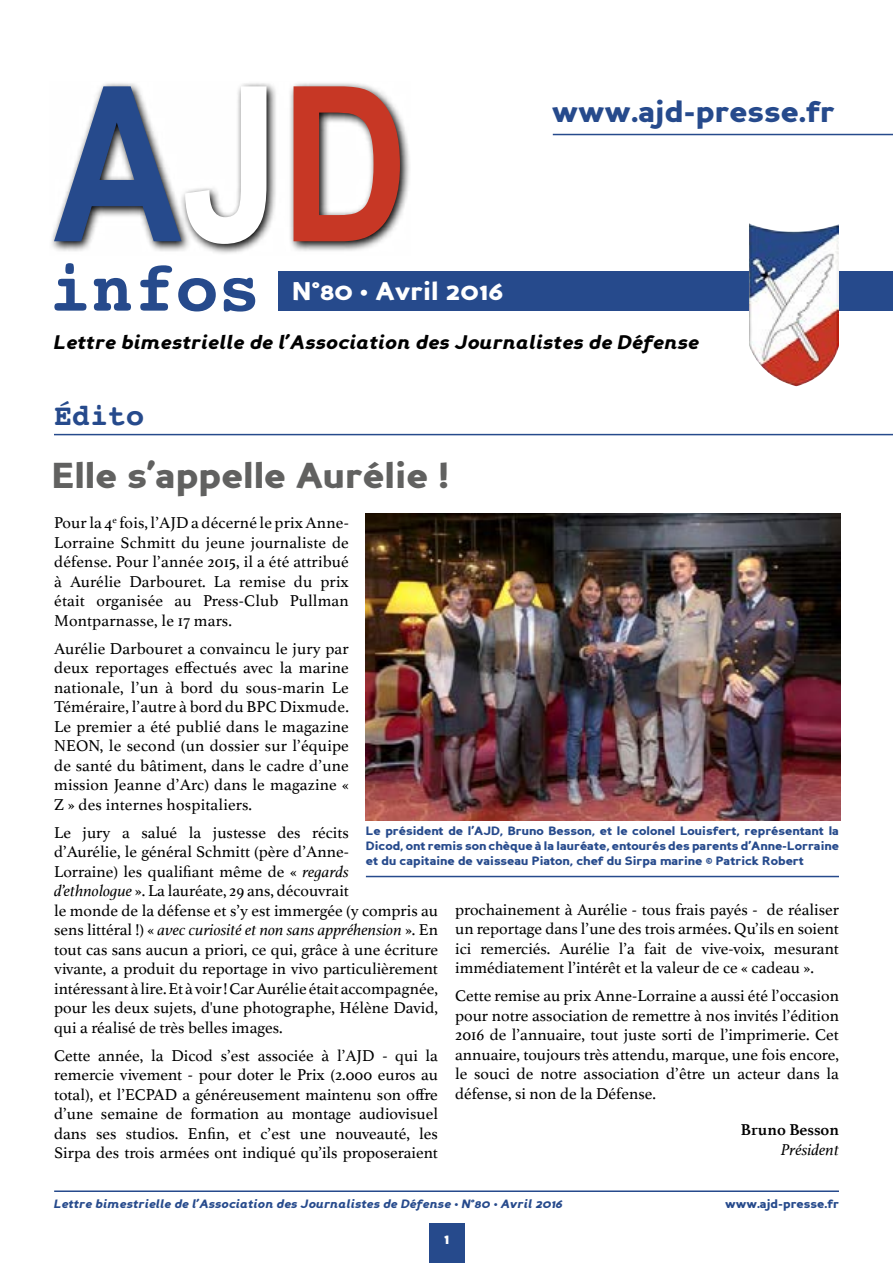
<style>
.page{position:relative;width:893px;height:1263px;background:#fff}
.page>*{position:absolute;margin:0;border:0;box-sizing:border-box;transform-origin:0 0}
.t1{font:700 70.65px "Courier";color:#264a8c}
.t2{font:900 36px "Perspective Sans";color:#616160}
.t3{font:700 30px "Courier";color:#264a8c}
.t4{font:900 29.85px "Perspective Sans";color:#264a8c}
.t5{font:900 25.5px "Perspective Sans";color:#fff}
.t6{font:italic 900 19.5px "Perspective Sans";color:#000}
.t7{font:16.5px/19.5px "Athelas";color:#000;text-align:justify}
.t8{font:700 16.5px "Athelas";color:#000}
.t9{font:italic 16.5px "Athelas";color:#000}
.t10{font:900 15px "Perspective Sans";color:#fff}
.t11{font:900 12px/15px "Perspective Sans";color:#264a8c;text-align:justify}
.t12{font:italic 900 12px "Perspective Sans";color:#264a8c}
.s1{font-style:italic}
</style>
<div class="page">
<div style="left:278px;top:271px;width:615px;height:40px;background:#264a8c"></div>
<img style="left:749px;top:223px;width:90px;height:163px">
<hr style="left:553px;top:134px;width:340px;height:1px;background:#264a8c">
<svg style="left:51px;top:83px;width:359px;height:171px"></svg>
<svg style="left:294px;top:86px;width:106px;height:155px"></svg>
<svg style="left:54px;top:86px;width:212px;height:158px"></svg>
<hr style="left:54px;top:1190px;width:785px;height:2px;background:#264a8c">
<div style="left:429px;top:1223px;width:35px;height:40px;background:#264a8c"></div>
<hr style="left:54px;top:434px;width:839px;height:1px;background:#264a8c">
<hr style="left:366px;top:876px;width:473px;height:1px;background:#264a8c">
<img style="left:366px;top:513px;width:474px;height:307px">
<h3 class="t4" style="left:552px;top:93px;width:285px">www.ajd-presse.fr</h3>
<h1 class="t1" style="left:49px;top:232px;width:213px">infos</h1>
<h3 class="t5" style="left:292px;top:276px;width:212px">N°80 • Avril 2016</h3>
<p class="t6" style="left:54px;top:330px;width:647px">Lettre bimestrielle de l’Association des Journalistes de Défense</p>
<h3 class="t3" style="left:54px;top:392px;width:91px">Édito</h3>
<h2 class="t2" style="left:52px;top:454px;width:399px">Elle s’appelle Aurélie !</h2>
<p class="t7" style="left:54px;top:512px;width:296px">Pour la 4<sup>e</sup> fois, l’AJD a décerné le prix Anne-Lorraine Schmitt du jeune journaliste de défense. Pour l’année 2015, il a été attribué à Aurélie Darbouret. La remise du prix était organisée au Press-Club Pullman Montparnasse, le 17 mars.</p>
<p class="t7" style="left:54px;top:638px;width:296px">Aurélie Darbouret a convaincu le jury par deux reportages effectués avec la marine nationale, l’un à bord du sous-marin Le Téméraire, l’autre à bord du BPC Dixmude.<br>Le premier a été publié dans le magazine NEON, le second (un dossier sur l’équipe de santé du bâtiment, dans le cadre d’une mission Jeanne d’Arc) dans le magazine « Z » des internes hospitaliers.</p>
<p class="t7" style="left:54px;top:822px;width:385px;text-align:left">Le jury a salué la justesse des récits<br>d’Aurélie, le général Schmitt (père d’Anne-<br>Lorraine) les qualifiant même de « <span class="s1">regards<br>d’ethnologue</span> ». La lauréate, 29 ans, découvrait<br>le monde de la défense et s’y est immergée (y compris au sens littéral !) « <span class="s1">avec curiosité et non sans appréhension</span> ». En tout cas sans aucun a priori, ce qui, grâce à une écriture vivante, a produit du reportage in vivo particulièrement intéressant à lire. Et à voir! Car Aurélie était accompagnée, pour les deux sujets, d'une photographe, Hélène David, qui a réalisé de très belles images.</p>
<p class="t7" style="left:54px;top:1045px;width:385px">Cette année, la Dicod s’est associée à l’AJD - qui la remercie vivement - pour doter le Prix (2.000 euros au total), et l’ECPAD a généreusement maintenu son offre d’une semaine de formation au montage audiovisuel dans ses studios. Enfin, et c’est une nouveauté, les Sirpa des trois armées ont indiqué qu’ils proposeraient</p>
<p class="t11" style="left:366px;top:823px;width:475px">Le président de l’AJD, Bruno Besson, et le colonel Louisfert, représentant la Dicod, ont remis son chèque à la lauréate, entourés des parents d’Anne-Lorraine et du capitaine de vaisseau Piaton, chef du Sirpa marine © Patrick Robert</p>
<p class="t7" style="left:455px;top:899px;width:385px">prochainement à Aurélie - tous frais payés - de réaliser un reportage dans l’une des trois armées. Qu’ils en soient ici remerciés. Aurélie l’a fait de vive-voix, mesurant immédiatement l’intérêt et la valeur de ce « cadeau ».</p>
<p class="t7" style="left:455px;top:986px;width:385px">Cette remise au prix Anne-Lorraine a aussi été l’occasion pour notre association de remettre à nos invités l’édition 2016 de l’annuaire, tout juste sorti de l’imprimerie. Cet annuaire, toujours très attendu, marque, une fois encore, le souci de notre association d’être un acteur dans la défense, si non de la Défense.</p>
<p class="t8" style="left:741px;top:1116px;width:99px">Bruno Besson</p>
<p class="t9" style="left:781px;top:1136px;width:60px">Président</p>
<p class="t12" style="left:54px;top:1196px;width:510px">Lettre bimestrielle de l’Association des Journalistes de Défense • N°80 • Avril 2016</p>
<p class="t11" style="left:725px;top:1196px;width:115px">www.ajd-presse.fr</p>
<p class="t10" style="left:444px;top:1230px;width:7px">1</p>
</div>
